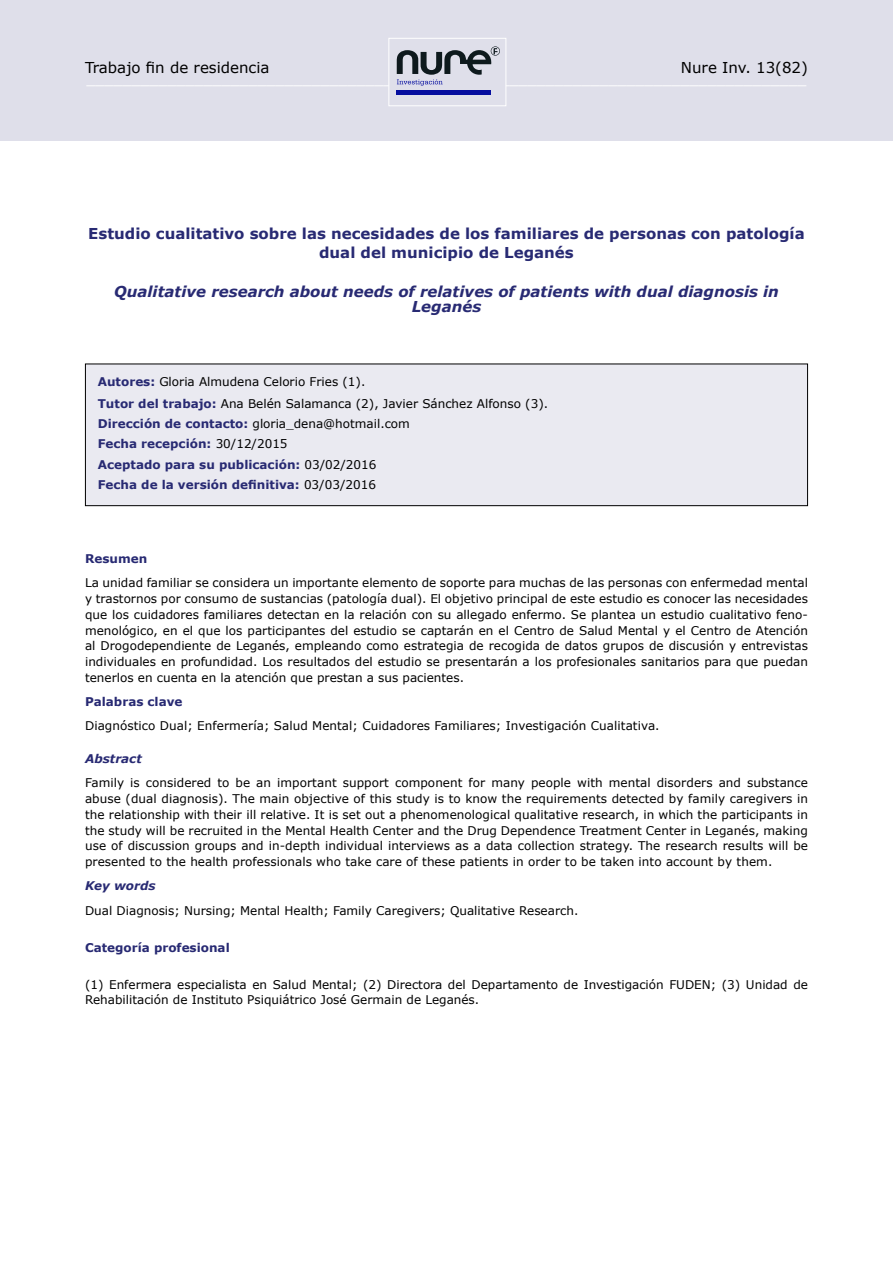
<style>
.page{position:relative;width:893px;height:1263px;background:#fff}
.page>*{position:absolute;margin:0;border:0;box-sizing:border-box;transform-origin:0 0}
.t1{font:18px "Myriad Pro";color:#fff}
.t2{font:700 15px/19.5px "Verdana";color:#282a73;text-align:center}
.t3{font:italic 700 15px/15px "Verdana";color:#282a73;text-align:center}
.t4{font:15px "Verdana";color:#000}
.t5{font:12px/15.8px "Verdana";color:#000}
.t6{font:700 12px/20px "Verdana";color:#282a73}
.t7{font:italic 700 12px "Verdana";color:#282a73}
.s1{font-weight:700;color:#282a73}
.s2{font-weight:400;color:#000}
</style>
<div class="page">
<div style="left:0;top:0;width:893px;height:141px;background:#dfdfea"></div>
<div style="left:388px;top:38px;width:118px;height:68px;background:#dfdfea;border:1px solid #fff"></div>
<svg style="left:397px;top:46px;width:103px;height:40px"></svg>
<hr style="left:396px;top:91px;width:95px;height:4px;background:#060e9f">
<div style="left:85px;top:364px;width:722px;height:142px;background:#eaeaf1"></div>
<div style="left:85px;top:364px;width:723px;height:142px;border:1px solid #000"></div>
<p class="t4" style="left:85px;top:57px;width:186px">Trabajo fin de residencia</p>
<p class="t4" style="left:681px;top:57px;width:129px">Nure Inv. 13(82)</p>
<h1 class="t1" style="left:86px;top:67px;width:722px">________________________________________________________________________________</h1>
<p class="t2" style="left:88px;top:223px;width:718px">Estudio cualitativo sobre las necesidades de los familiares de personas con patología dual del municipio de Leganés</p>
<p class="t3" style="left:114px;top:284px;width:666px">Qualitative research about needs of relatives of patients with dual diagnosis in<br>Leganés</p>
<p class="t5" style="left:98px;top:371px;width:452px;line-height:22.2px"><span class="s1">Autores:</span> Gloria Almudena Celorio Fries (1).<br><span class="s1">Tutor del trabajo:</span> Ana Belén Salamanca (2), Javier Sánchez Alfonso (3).</p>
<p class="t6" style="left:98px;top:414px;width:314px">Dirección de contacto: <span class="s2">gloria_dena@hotmail.com </span>Fecha recepción: <span class="s2">30/12/2015<br></span>Aceptado para su publicación: <span class="s2">03/02/2016<br></span>Fecha de la versión definitiva: <span class="s2">03/03/2016</span></p>
<p class="t6" style="left:85px;top:548px;width:64px">Resumen</p>
<p class="t5" style="left:85px;top:575px;width:724px;text-align:justify">La unidad familiar se considera un importante elemento de soporte para muchas de las personas con enfermedad mental y trastornos por consumo de sustancias (patología dual). El objetivo principal de este estudio es conocer las necesidades que los cuidadores familiares detectan en la relación con su allegado enfermo. Se plantea un estudio cualitativo feno&shy;menológico, en el que los participantes del estudio se captarán en el Centro de Salud Mental y el Centro de Atención al Drogodependiente de Leganés, empleando como estrategia de recogida de datos grupos de discusión y entrevistas individuales en profundidad. Los resultados del estudio se presentarán a los profesionales sanitarios para que puedan tenerlos en cuenta en la atención que prestan a sus pacientes.</p>
<p class="t6" style="left:85px;top:691px;width:99px">Palabras clave</p>
<p class="t5" style="left:85px;top:718px;width:576px">Diagnóstico Dual; Enfermería; Salud Mental; Cuidadores Familiares; Investigación Cualitativa.</p>
<p class="t7" style="left:85px;top:750px;width:58px">Abstract</p>
<p class="t5" style="left:85px;top:775px;width:724px;text-align:justify">Family is considered to be an important support component for many people with mental disorders and substance abuse (dual diagnosis). The main objective of this study is to know the requirements detected by family caregivers in the relationship with their ill relative. It is set out a phenomenological qualitative research, in which the participants in the study will be recruited in the Mental Health Center and the Drug Dependence Treatment Center in Leganés, making use of discussion groups and in-depth individual interviews as a data collection strategy. The research results will be presented to the health professionals who take care of these patients in order to be taken into account by them.</p>
<p class="t7" style="left:85px;top:877px;width:72px">Key words</p>
<p class="t5" style="left:85px;top:902px;width:495px">Dual Diagnosis; Nursing; Mental Health; Family Caregivers; Qualitative Research.</p>
<p class="t6" style="left:85px;top:937px;width:146px">Categoría profesional</p>
<p class="t5" style="left:85px;top:976px;width:724px">(1) Enfermera especialista en Salud Mental; (2) Directora del Departamento de Investigación FUDEN; (3) Unidad de<br>Rehabilitación de Instituto Psiquiátrico José Germain de Leganés.</p>
</div>
